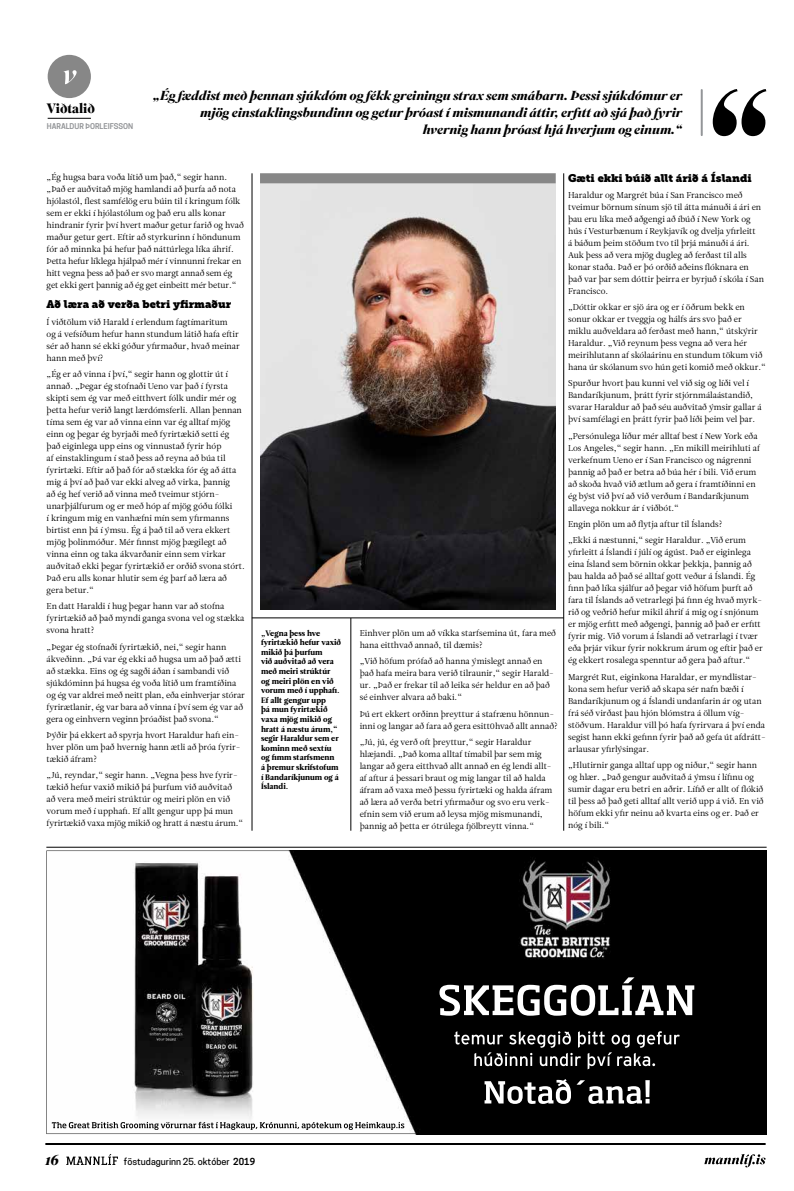
<style>
.page{position:relative;width:794px;height:1191px;background:#fff}
.page>*{position:absolute;margin:0;border:0;box-sizing:border-box;transform-origin:0 0}
.t1{font:italic 700 15px "Superior Title";color:#000}
.t2{font:700 13.6px "Superior Title";letter-spacing:-.005em;color:#000}
.t3{font:italic 700 13.1px/17.4px "Superior Title";letter-spacing:-.01em;color:#000;text-align:right}
.t4{font:11px "Museo Slab";color:#000}
.t5{font:500 9.1px "Cooper Hewitt";color:#000}
.t6{font:8.5px/12px "Leitura News Roman 1";color:#000}
.t7{font:8px/9.6px "Leitura Roman 4";color:#000}
.t8{font:600 7.5px "Cooper Hewitt";color:#939598}
.s1{font-weight:600}
</style>
<div class="page">
<hr style="left:45px;top:1143px;width:720px;height:2px;background:#000">
<svg style="left:66px;top:1154px;width:52px;height:11px"></svg>
<svg style="left:704px;top:1154px;width:61px;height:13px"></svg>
<img style="left:46px;top:850px;width:720px;height:284px">
<hr style="left:252px;top:173px;width:1px;height:657px;background:#000">
<hr style="left:563px;top:173px;width:1px;height:657px;background:#000">
<hr style="left:351px;top:618px;width:1px;height:212px;background:#000">
<div style="left:48px;top:55px;width:43px;height:43px;background:#878787;border-radius:50%"></div>
<svg style="left:64px;top:70px;width:13px;height:14px"></svg>
<hr style="left:48px;top:118px;width:43px;height:1px;background:#000">
<hr style="left:252px;top:617px;width:312px;height:1px;background:#000">
<img style="left:260px;top:183px;width:295px;height:426px">
<div style="left:260px;top:173px;width:295px;height:10px;background:#878787"></div>
<hr style="left:700px;top:90px;width:2px;height:45px;background:#939598">
<svg style="left:712px;top:89px;width:54px;height:47px"></svg>
<hr style="left:46px;top:846px;width:720px;height:1px;background:#000">
<h2 class="t2" style="left:46px;top:99px;width:50px">Viðtalið</h2>
<p class="t8" style="left:47px;top:121px;width:88px">HARALDUR ÞORLEIFSSON</p>
<h3 class="t3" style="left:153px;top:86px;width:530px">„Ég fæddist með þennan sjúkdóm og fékk greiningu strax sem smábarn. Þessi sjúkdómur er mjög einstaklingsbundinn og getur þróast í mismunandi áttir, erfitt að sjá það fyrir hvernig hann þróast hjá hverjum og einum.“</h3>
<p class="t6" style="left:47px;top:171px;width:199px">„Ég hugsa bara voða lítið um það,“ segir hann. „Það er auðvitað mjög hamlandi að þurfa að nota hjólastól, flest samfélög eru búin til í kringum fólk sem er ekki í hjólastólum og það eru alls konar hindranir fyrir því hvert maður getur farið og hvað maður getur gert. Eftir að styrkurinn í höndunum fór að minnka þá hefur það náttúrlega líka áhrif.<br>Þetta hefur líklega hjálpað mér í vinnunni frekar en hitt vegna þess að það er svo margt annað sem ég get ekki gert þannig að ég get einbeitt mér betur.“</p>
<p class="t4" style="left:47px;top:298px;width:186px">Að læra að verða betri yfirmaður</p>
<p class="t6" style="left:47px;top:316px;width:195px">Í viðtölum við Harald í erlendum fagtímaritum<br>og á vefsíðum hefur hann stundum látið hafa eftir sér að hann sé ekki góður yfirmaður, hvað meinar hann með því?</p>
<p class="t6" style="left:47px;top:368px;width:200px">„Ég er að vinna í því,“ segir hann og glottir út í annað. „Þegar ég stofnaði Ueno var það í fyrsta skipti sem ég var með eitthvert fólk undir mér og þetta hefur verið langt lærdómsferli. Allan þennan tíma sem ég var að vinna einn var ég alltaf mjög einn og þegar ég byrjaði með fyrirtækið setti ég það eiginlega upp eins og vinnustað fyrir hóp<br>af einstaklingum í stað þess að reyna að búa til fyrirtæki. Eftir að það fór að stækka fór ég að átta mig á því að það var ekki alveg að virka, þannig<br>að ég hef verið að vinna með tveimur stjórn&shy;unarþjálfurum og er með hóp af mjög góðu fólki<br>í kringum mig en vanhæfni mín sem yfirmanns birtist enn þá í ýmsu. Ég á það til að vera ekkert mjög þolinmóður. Mér finnst mjög þægilegt að vinna einn og taka ákvarðanir einn sem virkar auðvitað ekki þegar fyrirtækið er orðið svona stórt.<br>Það eru alls konar hlutir sem ég þarf að læra að gera betur.“</p>
<p class="t6" style="left:47px;top:600px;width:199px">En datt Haraldi í hug þegar hann var að stofna fyrirtækið að það myndi ganga svona vel og stækka svona hratt?</p>
<p class="t6" style="left:47px;top:641px;width:200px">„Þegar ég stofnaði fyrirtækið, nei,“ segir hann ákveðinn. „Þá var ég ekki að hugsa um að það ætti að stækka. Eins og ég sagði áðan í sambandi við sjúkdóminn þá hugsa ég voða lítið um framtíðina og ég var aldrei með neitt plan, eða einhverjar stórar fyrirætlanir, ég var bara að vinna í því sem ég var að gera og einhvern veginn þróaðist það svona.“</p>
<p class="t6" style="left:47px;top:729px;width:196px">Þýðir þá ekkert að spyrja hvort Haraldur hafi ein&shy;hver plön um það hvernig hann ætli að þróa fyrir&shy;tækið áfram?</p>
<p class="t6" style="left:47px;top:769px;width:198px">„Jú, reyndar,“ segir hann. „Vegna þess hve fyrir&shy;tækið hefur vaxið mikið þá þurfum við auðvitað að vera með meiri strúktúr og meiri plön en við vorum með í upphafi. Ef allt gengur upp þá mun fyrirtækið vaxa mjög mikið og hratt á næstu árum.“</p>
<p class="t7" style="left:261px;top:628px;width:82px">„Vegna þess hve fyrirtækið hefur vaxið mikið þá þurfum<br>við auðvitað að vera með meiri strúktúr og meiri plön en við vorum með í upphafi.<br>Ef allt gengur upp<br>þá mun fyrirtækið vaxa mjög mikið og hratt á næstu árum,“ segir Haraldur sem er kominn með sextíu og fimm starfsmenn<br>á þremur skrifstofum í Bandaríkjunum og á<br>Íslandi.</p>
<p class="t6" style="left:360px;top:627px;width:198px">Einhver plön um að víkka starfsemina út, fara með hana eitthvað annað, til dæmis?</p>
<p class="t6" style="left:360px;top:655px;width:196px">„Við höfum prófað að hanna ýmislegt annað en það hafa meira bara verið tilraunir,“ segir Harald&shy;ur. „Það er frekar til að leika sér heldur en að það sé einhver alvara að baki.“</p>
<p class="t6" style="left:360px;top:708px;width:200px">Þú ert ekkert orðinn þreyttur á stafrænu hönnun&shy;inni og langar að fara að gera esitt0hvað allt annað?</p>
<p class="t6" style="left:360px;top:736px;width:194px">„Jú, jú, ég verð oft þreyttur,“ segir Haraldur hlæjandi. „Það koma alltaf tímabil þar sem mig langar að gera eitthvað allt annað en ég lendi allt&shy;af aftur á þessari braut og mig langar til að halda áfram að vaxa með þessu fyrirtæki og halda áfram að læra að verða betri yfirmaður og svo eru verk&shy;efnin sem við erum að leysa mjög mismunandi, þannig að þetta er ótrúlega fjölbreytt vinna.“</p>
<p class="t4" style="left:568px;top:171px;width:185px">Gæti ekki búið allt árið á Íslandi</p>
<p class="t6" style="left:568px;top:189px;width:197px">Haraldur og Margrét búa í San Francisco með tveimur börnum sínum sjö til átta mánuði á ári en þau eru líka með aðgengi að íbúð í New York og hús í Vesturbænum í Reykjavík og dvelja yfirleitt<br>á báðum þeim stöðum tvo til þrjá mánuði á ári.<br>Auk þess að vera mjög dugleg að ferðast til alls konar staða. Það er þó orðið aðeins flóknara en það var þar sem dóttir þeirra er byrjuð í skóla í San Francisco.</p>
<p class="t6" style="left:568px;top:301px;width:199px">„Dóttir okkar er sjö ára og er í öðrum bekk en sonur okkar er tveggja og hálfs árs svo það er miklu auðveldara að ferðast með hann,“ útskýrir Haraldur. „Við reynum þess vegna að vera hér meirihlutann af skólaárinu en stundum tökum við hana úr skólanum svo hún geti komið með okkur.“</p>
<p class="t6" style="left:568px;top:377px;width:195px">Spurður hvort þau kunni vel við sig og líði vel í Bandaríkjunum, þrátt fyrir stjórnmálaástandið, svarar Haraldur að það séu auðvitað ýmsir gallar á því samfélagi en þrátt fyrir það líði þeim vel þar.</p>
<p class="t6" style="left:568px;top:430px;width:193px">„Persónulega líður mér alltaf best í New York eða Los Angeles,“ segir hann. „En mikill meirihluti af verkefnum Ueno er í San Francisco og nágrenni þannig að það er betra að búa hér í bili. Við erum að skoða hvað við ætlum að gera í framtíðinni en ég býst við því að við verðum í Bandaríkjunum allavega nokkur ár í viðbót.“</p>
<p class="t6" style="left:568px;top:516px;width:179px;line-height:16.3px">Engin plön um að flytja aftur til Íslands? „Ekki á næstunni,“ segir Haraldur. „Við erum</p>
<p class="t6" style="left:568px;top:546px;width:196px">yfirleitt á Íslandi í júlí og ágúst. Það er eiginlega eina Ísland sem börnin okkar þekkja, þannig að þau halda að það sé alltaf gott veður á Íslandi. Ég finn það líka sjálfur að þegar við höfum þurft að fara til Íslands að vetrarlegi þá finn ég hvað myrk&shy;rið og veðrið hefur mikil áhrif á mig og í snjónum er mjög erfitt með aðgengi, þannig að það er erfitt fyrir mig. Við vorum á Íslandi að vetrarlagi í tvær eða þrjár vikur fyrir nokkrum árum og eftir það er ég ekkert rosalega spenntur að gera það aftur.“</p>
<p class="t6" style="left:568px;top:671px;width:199px">Margrét Rut, eiginkona Haraldar, er myndlistar&shy;kona sem hefur verið að skapa sér nafn bæði í Bandaríkjunum og á Íslandi undanfarin ár og utan frá séð virðast þau hjón blómstra á öllum víg&shy;stöðvum. Haraldur vill þó hafa fyrirvara á því enda segist hann ekki gefinn fyrir það að gefa út afdrátt&shy;arlausar yfirlýsingar.</p>
<p class="t6" style="left:568px;top:759px;width:197px">„Hlutirnir ganga alltaf upp og niður,“ segir hann og hlær. „Það gengur auðvitað á ýmsu í lífinu og sumir dagar eru betri en aðrir. Lífið er allt of flókið til þess að það geti alltaf allt verið upp á við. En við höfum ekki yfir neinu að kvarta eins og er. Það er nóg í bili.“</p>
<h1 class="t1" style="left:45px;top:1151px;width:15px">16</h1>
<p class="t5" style="left:124px;top:1156px;width:133px">föstudagurinn 25. október <span class="s1">2019</span></p>
</div>
